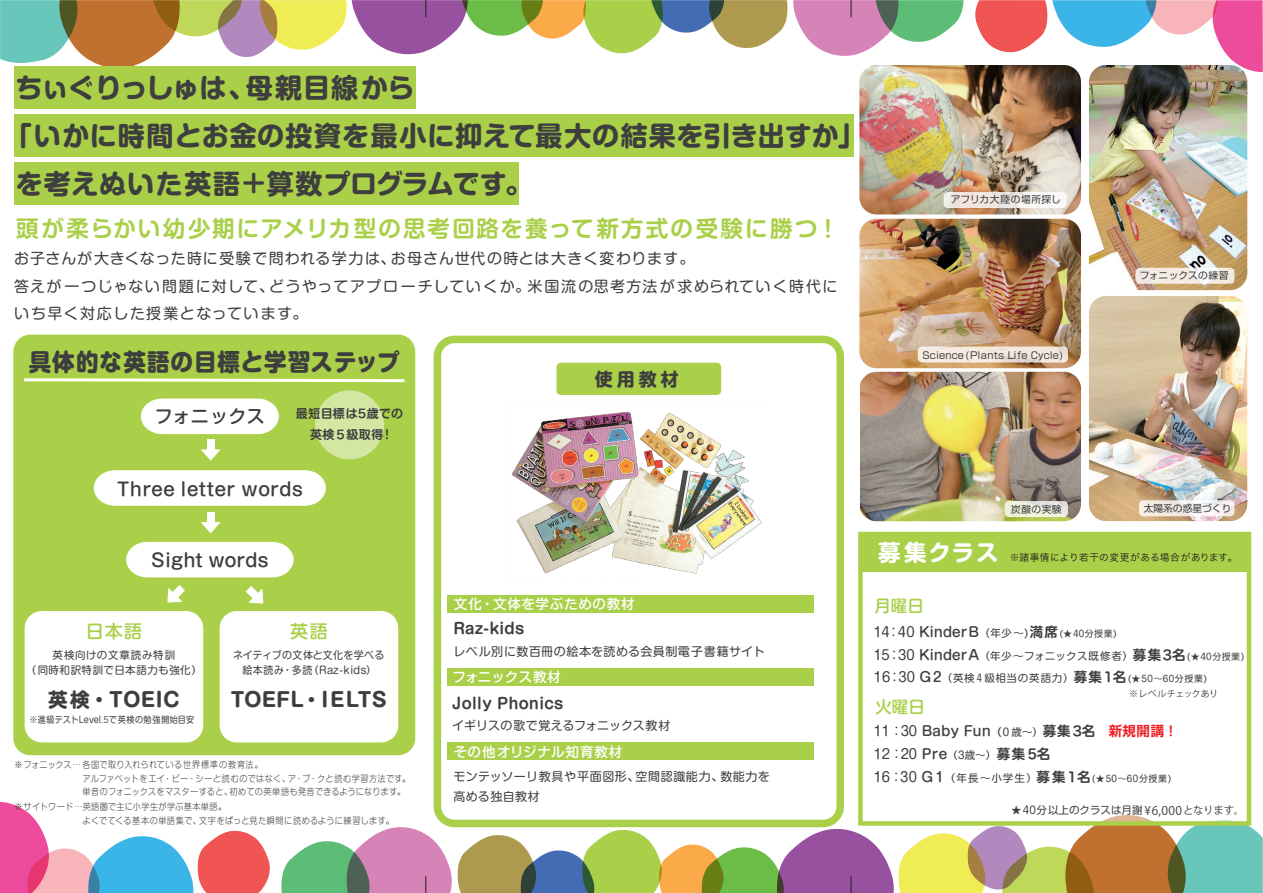
<style>
.page{position:relative;width:1263px;height:893px;background:#fff}
.page>*{position:absolute;margin:0;border:0;box-sizing:border-box;transform-origin:0 0}
.t1{font:700 27px "Shin M Go";letter-spacing:.04em;color:#3e3e3f}
.t2{font:700 27px "Shin M Go";letter-spacing:.02em;color:#3e3e3f}
.t3{font:700 27px "Shin M Go";letter-spacing:-.01em;color:#3e3e3f}
.t4{font:800 23.85px "Shin M Go";letter-spacing:.04em;color:#3e3e3f;scale:.94 1}
.t5{font:700 22.5px "Shin M Go De";letter-spacing:.1em;color:#a9d048}
.t6{font:700 22.5px "Shin M Go";letter-spacing:.08em;color:#fff}
.t7{font:700 19.5px "Shin M Go";color:#3e3e3f}
.t8{font:700 19.5px "Shin M Go";letter-spacing:.02em;color:#3e3e3f}
.t9{font:500 18px "Shin M Go";letter-spacing:.02em;color:#3e3e3f}
.t10{font:500 18px "Shin M Go";color:#a9d048}
.t11{font:700 18px "Shin M Go";color:#3e3e3f}
.t12{font:500 16.5px "Shin M Go";color:#a9d048}
.t13{font:15px/27.6px "Shin M Go";letter-spacing:.08em;color:#3e3e3f}
.t14{font:700 15px "Shin M Go De";letter-spacing:.02em;color:#3e3e3f}
.t15{font:13.5px/23px "Shin M Go";color:#3e3e3f}
.t16{font:500 13.5px "Shin M Go";color:#3e3e3f}
.t17{font:500 13.5px "Shin M Go";letter-spacing:.06em;color:#fff}
.t18{font:500 13.5px "Shin M Go";color:#fff}
.t19{font:12px/19.5px "Shin M Go";letter-spacing:.04em;color:#3e3e3f}
.t20{font:12px "Shin M Go";color:#3e3e3f}
.t21{font:700 12px/21px "Shin M Go De";letter-spacing:.04em;color:#3e3e3f;text-align:center}
.t22{font:10.5px/23px "Shin M Go";letter-spacing:.06em;color:#3e3e3f}
.t23{font:10.5px/15px "Shin M Go";letter-spacing:.04em;color:#3e3e3f;text-align:center;scale:.95 1}
.t24{font:10.5px/15px "Shin M Go";letter-spacing:.04em;color:#3e3e3f;text-align:center}
.t25{font:10.5px "Shin M Go";color:#3e3e3f}
.t26{font:9.75px "Shin Go";letter-spacing:.02em;color:#3e3e3f}
.t27{font:9.75px "Hira Kaku Pro N W3";letter-spacing:.04em;color:#231f20}
.t28{font:9.75px "Shin Go";color:#3e3e3f}
.t29{font:300 9px/13.5px "Shin M Go";letter-spacing:.04em;color:#3e3e3f;scale:.9 1}
.t30{font:9px "Shin M Go";letter-spacing:.04em;color:#3e3e3f}
.t31{font:9px "Shin M Go";letter-spacing:.04em;color:#3e3e3f;scale:.9 1}
.t32{font:9px "Koz Go Pr 6 N";letter-spacing:-.02em;color:#3e3e3f}
.s1{font-family:"Hira Kaku Pro W6";font-weight:400}
.s2{font-family:"Koz Go Pr 6 N"}
.s3{font-family:"Hira Kaku Pro N W3"}
.s4{font-weight:400}
.s5{font-weight:400;font-size:10.5px}
.s6{font-family:"Shin M Go De";font-weight:700}
.s7{font-weight:400;font-size:9px}
.s8{font-family:"Koz Go Pr 6 N";font-weight:400;font-size:9px}
.s9{font-size:13.5px}
.s10{font-weight:500;font-size:13.5px}
.s11{font-family:"Shin M Go De";font-weight:700;font-size:13.5px}
.s12{font-family:"Hira Maru Std N W6";font-size:13.5px}
.s13{font-size:9px}
.s14{font-family:"Koz Go Pr 6 N";font-size:9px}
.s15{font-weight:500}
.s16{font-weight:500;font-size:10.5px}
.s17{font-size:10.5px}
.s18{font-family:"Hira Maru Std N W6"}
.s19{font-family:"Shin Go De";font-weight:700;color:#ee1d23}
.s20{font-family:"Koz Go Pr 6 N";font-size:12px}
</style>
<div class="page">
<img style="left:0;top:0;width:1263px;height:893px">
<svg style="left:281px;top:827px;width:171px;height:66px"></svg>
<svg style="left:0;top:0;width:787px;height:68px"></svg>
<svg style="left:458px;top:815px;width:805px;height:78px"></svg>
<svg style="left:793px;top:0;width:171px;height:56px"></svg>
<h1 class="t3" style="left:15px;top:68px;width:401px">ちぃぐりっしゅは、母親目線から</h1>
<h1 class="t1" style="left:5px;top:116px;width:861px">「いかに時間とお金の投資を最小に抑えて最大の結果を引き出すか」</h1>
<h1 class="t2" style="left:16px;top:164px;width:518px">を考えぬいた英語+算数プログラムです。</h1>
<h3 class="t5" style="left:16px;top:213px;width:825px">頭が柔らかい幼少期にアメリカ型の思考回路を養って新方式の受験に勝つ！</h3>
<h3 class="t13" style="left:14px;top:244px;width:825px">お子さんが大きくなった時に受験で問われる学力は、お母さん世代の時とは大きく変わります。<br>答えが一つじゃない問題に対して、どうやってアプローチしていくか。米国流の思考方法が求められていく時代にいち早く対応した授業となっています。</h3>
<h2 class="t4" style="left:29px;top:344px;width:396px">具体的な英語の目標と学習ステップ</h2>
<h3 class="t11" style="left:595px;top:366px;width:85px">使用教材</h3>
<h3 class="t9" style="left:155px;top:403px;width:111px">フォニックス</h3>
<h3 class="t21" style="left:296px;top:402px;width:109px">最短目標は<span class="s1">5</span>歳での英検<span class="s1">５</span>級取得!</h3>
<h3 class="t9" style="left:117px;top:476px;width:187px">Three letter words</h3>
<p class="t26" style="left:951px;top:193px;width:112px">アフリカ大陸の場所探し</p>
<p class="t26" style="left:922px;top:348px;width:142px">Science (Plants Life Cycle)</p>
<p class="t26" style="left:1140px;top:269px;width:90px">フォニックスの練習</p>
<p class="t26" style="left:1011px;top:502px;width:52px">炭酸の実験</p>
<p class="t28" style="left:1144px;top:502px;width:89px">太陽系の惑星づくり</p>
<h3 class="t9" style="left:151px;top:547px;width:119px">Sight words</h3>
<h3 class="t6" style="left:878px;top:536px;width:122px">募集クラス</h3>
<h3 class="t12" style="left:874px;top:594px;width:51px">月曜日</h3>
<h3 class="t17" style="left:454px;top:594px;width:182px">文化・文体を学ぶための教材</h3>
<p class="t27" style="left:1010px;top:548px;width:229px"><span class="s2">※</span>諸事情により若干の変更がある場合があります。</p>
<h3 class="t10" style="left:86px;top:618px;width:58px">日本語</h3>
<p class="t24" style="left:26px;top:647px;width:177px">英検向けの文章読み特訓<br>（同時和訳特訓で日本語力も強化）</p>
<h3 class="t8" style="left:48px;top:685px;width:133px">英検・TOEIC</h3>
<p class="t31" style="left:30px;top:713px;width:184px"><span class="s2">※</span>進級テストLevel.<span class="s3">5</span>で英検の勉強開始目安</p>
<h3 class="t10" style="left:290px;top:618px;width:39px">英語</h3>
<p class="t23" style="left:233px;top:647px;width:161px">ネイティブの文体と文化を学べる絵本読み・多読（Raz-kids）</p>
<h3 class="t7" style="left:231px;top:685px;width:158px">TOEFL・IELTS</h3>
<p class="t29" style="left:83px;top:758px;width:366px;text-indent:-68px">※フォニックス… 各国で取り入れられている世界標準の教育法。<br>アルファベットをエイ・ビー・シーと読むのではなく、ア・ブ・クと読む学習方法です。単音のフォニックスをマスターすると、初めての英単語も発音できるようになります。</p>
<p class="t29" style="left:83px;top:799px;width:347px;text-indent:-68px">※サイトワード…英語圏で主に小学生が学ぶ基本単語。<br>よくでてくる基本の単語集で、文字をぱっと見た瞬間に読めるように練習します。</p>
<h3 class="t14" style="left:454px;top:617px;width:72px">Raz-kids</h3>
<h3 class="t19" style="left:454px;top:641px;width:313px">レベル別に数百冊の絵本を読める会員制電子書籍サイト</h3>
<h3 class="t18" style="left:452px;top:667px;width:110px">フォニックス教材</h3>
<h3 class="t14" style="left:452px;top:692px;width:113px">Jolly Phonics</h3>
<h3 class="t20" style="left:452px;top:717px;width:220px">イギリスの歌で覚えるフォニックス教材</h3>
<h3 class="t17" style="left:454px;top:742px;width:170px">その他オリジナル知育教材</h3>
<h3 class="t19" style="left:453px;top:766px;width:318px">モンテッソーリ教具や平面図形、空間認識能力、数能力を高める独自教材</h3>
<h3 class="t16" style="left:874px;top:622px;width:244px"><span class="s4">14：40</span> KinderB<span class="s5">（年少～)</span><span class="s6">満席</span> <span class="s7">(</span><span class="s8">★</span><span class="s7">40分授業)</span></h3>
<p class="t22" style="left:874px;top:643px;width:372px"><span class="s9">15：30</span> <span class="s10">KinderA</span>（年少～フォニックス既修者）<span class="s11">募集</span><span class="s12">3</span><span class="s11">名</span> <span class="s13">(</span><span class="s14">★</span><span class="s13">40分授業)<br></span><span class="s9">16：30</span> <span class="s10">G2</span>（英検４級相当の英語力）<span class="s11">募集</span><span class="s12">1</span><span class="s11">名</span><span class="s13">(</span><span class="s14">★</span><span class="s13">50～60分授業)</span></p>
<p class="t32" style="left:1129px;top:688px;width:91px">※レベルチェックあり</p>
<h3 class="t12" style="left:875px;top:695px;width:51px">火曜日</h3>
<h3 class="t15" style="left:874px;top:719px;width:305px">11：30 <span class="s15">Baby Fun</span><span class="s16">（</span><span class="s17">0 歳～）</span><span class="s6">募集</span><span class="s18">3</span><span class="s6">名　</span><span class="s19">新規開講！<br></span>12：20 <span class="s15">Pre</span><span class="s17">（3歳～）</span><span class="s6">募集</span> <span class="s18">5</span><span class="s6">名</span></h3>
<p class="t30" style="left:874px;top:772px;width:299px"><span class="s9">16：30</span> <span class="s10">G1</span><span class="s17">（年長～小学生）</span><span class="s11">募集</span><span class="s12">1</span><span class="s11">名</span>(<span class="s2">★</span>50～60分授業)</p>
<p class="t25" style="left:1011px;top:803px;width:235px"><span class="s2">★</span>40分以上のクラスは月謝<span class="s20">¥6,000</span><span class="s2">となります。</span></p>
</div>
